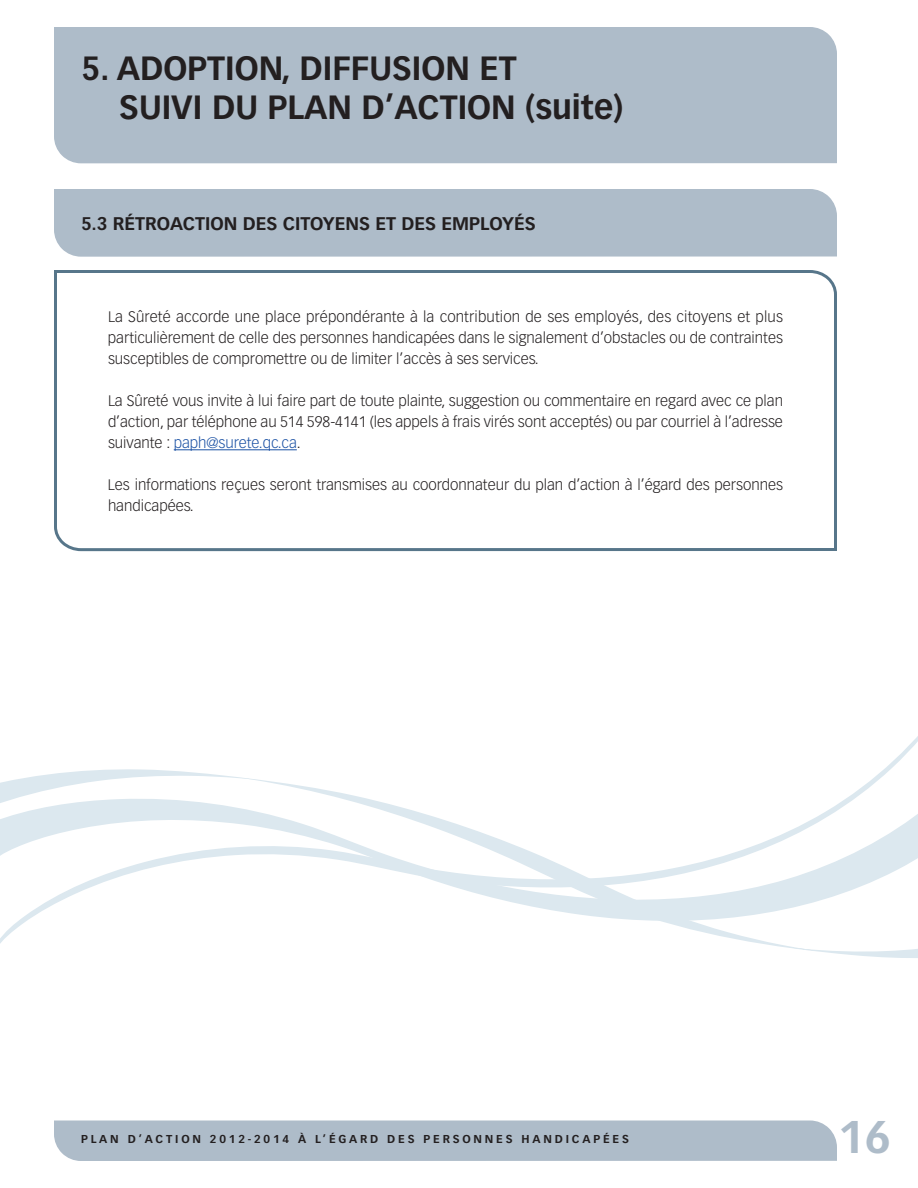
<style>
.page{position:relative;width:918px;height:1188px;background:#fff}
.page>*{position:absolute;margin:0;border:0;box-sizing:border-box;transform-origin:0 0}
.t1{font:700 45px "Vectora LH";color:#aebcc9}
.t2{font:700 33px/39.6px "Vectora LH";color:#231f20}
.t3{font:700 18px "Vectora LH";color:#231f20}
.t4{font:300 15px/21px "Vectora LH";color:#231f20;text-align:justify}
.t5{font:700 11.25px "Vectora LH";letter-spacing:.25em;color:#231f20}
.s1{color:#1c52a4}
</style>
<div class="page">
<svg style="left:54px;top:270px;width:783px;height:281px"></svg>
<div style="left:54px;top:1120px;width:783px;height:41px;background:#aebcc9"></div>
<hr style="left:174px;top:449px;width:123px;height:1px;background:#1c52a4">
<div style="left:54px;top:27px;width:783px;height:136px;background:#aebcc9"></div>
<svg style="left:0;top:736px;width:918px;height:214px"></svg>
<div style="left:54px;top:189px;width:783px;height:68px;background:#aebcc9"></div>
<h2 class="t2" style="left:119px;top:50px;width:506px;text-indent:-38px">5. ADOPTION, DIFFUSION ET<br>SUIVI DU PLAN D’ACTION (suite)</h2>
<p class="t3" style="left:81px;top:216px;width:456px">5.3 RÉTROACTION DES CITOYENS ET DES EMPLOYÉS</p>
<p class="t4" style="left:108px;top:307px;width:677px">La Sûreté accorde une place prépondérante à la contribution de ses employés, des citoyens et plus particulièrement de celle des personnes handicapées dans le signalement d’obstacles ou de contraintes susceptibles de compromettre ou de limiter l’accès à ses services.</p>
<p class="t4" style="left:108px;top:391px;width:677px">La Sûreté vous invite à lui faire part de toute plainte, suggestion ou commentaire en regard avec ce plan d’action, par téléphone au 514 598-4141 (les appels à frais virés sont acceptés) ou par courriel à l’adresse suivante : <span class="s1">paph@surete.qc.ca</span>.</p>
<p class="t4" style="left:108px;top:475px;width:677px">Les informations reçues seront transmises au coordonnateur du plan d’action à l’égard des personnes handicapées.</p>
<p class="t5" style="left:81px;top:1134px;width:549px">PLAN D’ACTION 2012-2014 À L’ÉGARD DES PERSONNES HANDICAPÉES</p>
<h1 class="t1" style="left:838px;top:1118px;width:55px">16</h1>
</div>
